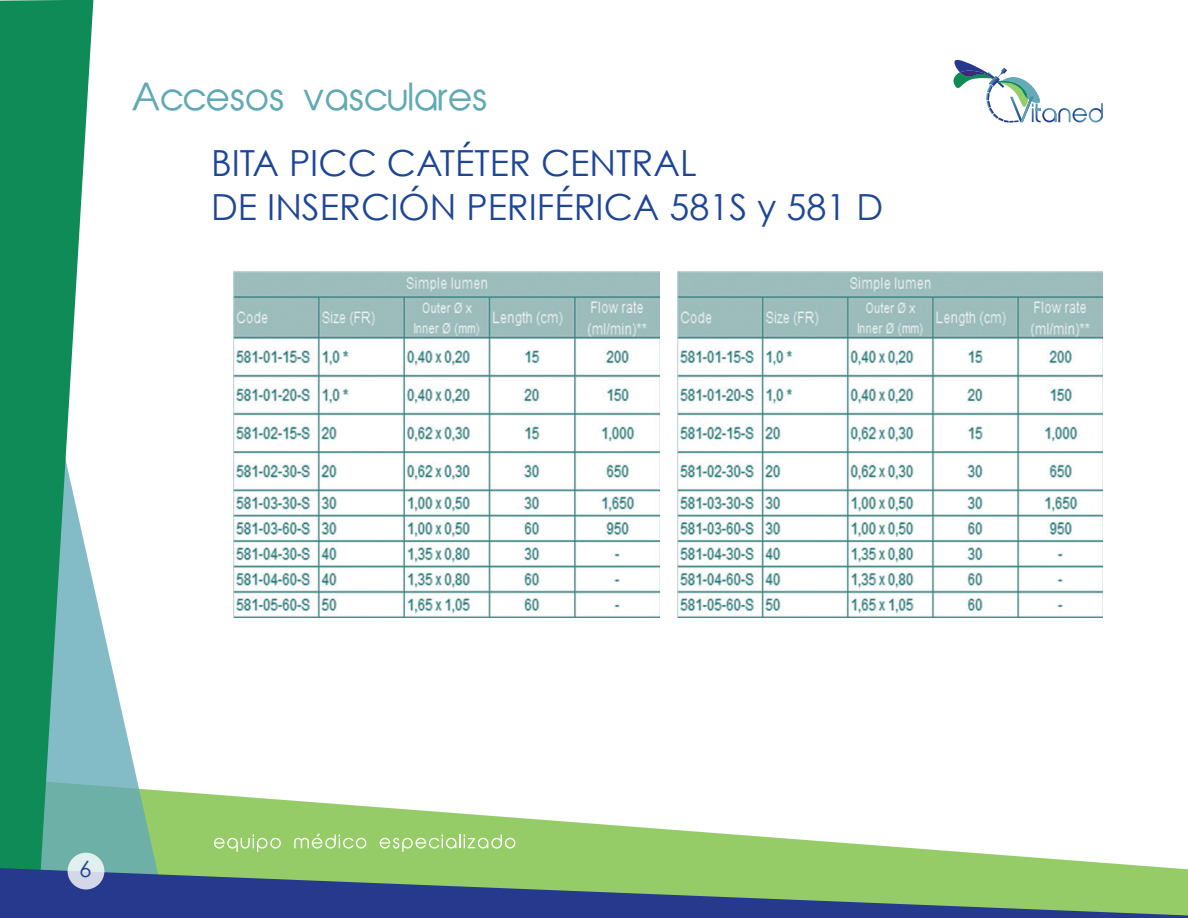
<style>
.page{position:relative;width:1188px;height:918px;background:#fff}
.page>*{position:absolute;margin:0;border:0;box-sizing:border-box;transform-origin:0 0}
.t1{font:36px/43.2px "Century Gothic";color:#1e4697}
.t2{font:36px "Abeatby Kai";color:#60a9b5}
.t3{font:22.5px "Century Gothic";color:#253f8e}
</style>
<div class="page">
<svg style="left:168px;top:791px;width:1002px;height:77px"></svg>
<svg style="left:93px;top:583px;width:75px;height:285px"></svg>
<svg style="left:0;top:0;width:93px;height:868px;background:#399e79"></svg>
<svg style="left:0;top:868px;width:1188px;height:50px;background:#5a7f7b"></svg>
<svg style="left:953px;top:59px;width:150px;height:64px"></svg>
<svg style="left:214px;top:834px;width:67px;height:18px"></svg>
<svg style="left:380px;top:834px;width:135px;height:18px;background:#a9d585"></svg>
<svg style="left:294px;top:833px;width:72px;height:16px"></svg>
<div style="left:68px;top:853px;width:36px;height:36px;background:linear-gradient(to right,#dae2ea,#dbe4eb);border-radius:50%"></div>
<img style="left:234px;top:272px;width:425px;height:345px">
<img style="left:677px;top:272px;width:426px;height:345px">
<p class="t2" style="left:132px;top:83px;width:359px">Accesos vasculares</p>
<p class="t1" style="left:211px;top:141px;width:674px">BITA PICC CATÉTER CENTRAL<br>DE INSERCIÓN PERIFÉRICA 581S y 581 D</p>
<p class="t3" style="left:79px;top:855px;width:14px">6</p>
</div>
